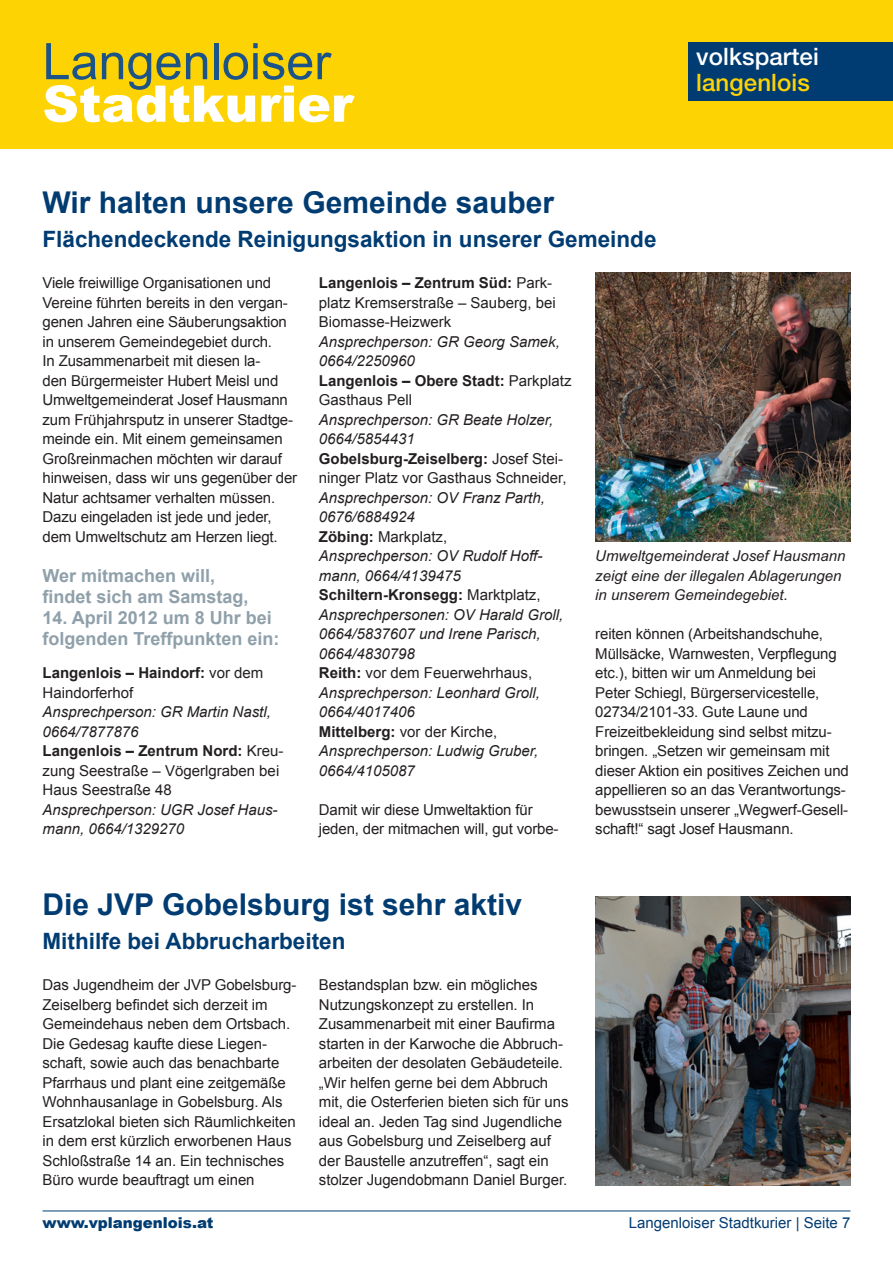
<style>
.page{position:relative;width:893px;height:1263px;background:#fff}
.page>*{position:absolute;margin:0;border:0;box-sizing:border-box;transform-origin:0 0}
.t1{font:50.4px "Arial";color:#1c5488}
.t2{font:900 50.4px "Arial";color:#fff}
.t3{font:700 30px "Arial";color:#003c72}
.t4{font:500 24px "Helvetica Neue LT Std";letter-spacing:.005em;color:#fff}
.t5{font:500 24px "Helvetica Neue LT Std";letter-spacing:.005em;color:#fed304}
.t6{font:700 22.5px "Arial";color:#003c72}
.t7{font:700 18px/21px "Arial";color:#8fa0aa}
.t8{font:15px/19.5px "Arial";letter-spacing:-.01em;color:#231f20}
.t9{font:italic 15px/19.5px "Arial";color:#231f20}
.t10{font:italic 15px/19.5px "Arial";color:#231f20}
.t11{font:700 15px/19.5px "Arial";color:#231f20}
.t12{font:15px "Arial";color:#003c72}
.t13{font:900 15px "Arial";color:#003c72}
.s1{font-weight:400}
.s2{font-style:italic}
.s3{font-weight:700}
.s4{font-weight:700;font-style:normal}
.s5{font-style:normal}
</style>
<div class="page">
<hr style="left:43px;top:1210px;width:807px;height:1px;background:#003c72">
<div style="left:0;top:0;width:893px;height:149px;background:#fed304"></div>
<div style="left:689px;top:43px;width:204px;height:58px;background:#003c72"></div>
<img style="left:595px;top:273px;width:255px;height:269px">
<img style="left:595px;top:896px;width:255px;height:289px">
<h1 class="t1" style="left:43px;top:29px;width:290px">Langenloiser</h1>
<h1 class="t2" style="left:43px;top:76px;width:312px">Stadtkurier</h1>
<h2 class="t3" style="left:43px;top:183px;width:513px">Wir halten unsere Gemeinde sauber</h2>
<h3 class="t6" style="left:43px;top:224px;width:615px">Flächendeckende Reinigungsaktion in unserer Gemeinde</h3>
<h3 class="t4" style="left:696px;top:43px;width:124px">volkspartei</h3>
<h3 class="t5" style="left:696px;top:68px;width:115px">langenlois</h3>
<p class="t8" style="left:43px;top:273px;width:256px">Viele freiwillige Organisationen und Vereine führten bereits in den vergan&shy;genen Jahren eine Säuberungsaktion in unserem Gemeindegebiet durch.<br>In Zusammenarbeit mit diesen la-<br>den Bürgermeister Hubert Meisl und Umweltgemeinderat Josef Hausmann zum Frühjahrsputz in unserer Stadtge&shy;meinde ein. Mit einem gemeinsamen Großreinmachen möchten wir darauf hinweisen, dass wir uns gegenüber der Natur achtsamer verhalten müssen.<br>Dazu eingeladen ist jede und jeder, dem Umweltschutz am Herzen liegt.</p>
<p class="t7" style="left:43px;top:566px;width:208px">Wer mitmachen will, findet sich am Samstag,</p>
<p class="t7" style="left:43px;top:608px;width:239px">14. April 2012 um 8 Uhr bei folgenden Treffpunkten ein:</p>
<p class="t11" style="left:43px;top:663px;width:222px">Langenlois – Haindorf: <span class="s1">vor dem<br>Haindorferhof</span></p>
<p class="t8" style="left:43px;top:702px;width:242px"><span class="s2">Ansprechperson: GR Martin Nastl,<br>0664/7877876<br></span><span class="s3">Langenlois – Zentrum Nord:</span> Kreu&shy;zung Seestraße – Vögerlgraben bei<br>Haus Seestraße 48</p>
<p class="t9" style="left:43px;top:800px;width:237px">Ansprechperson: UGR Josef Haus&shy;mann, 0664/1329270</p>
<p class="t8" style="left:319px;top:273px;width:238px"><span class="s3">Langenlois – Zentrum Süd:</span> Park&shy;platz Kremserstraße – Sauberg, bei<br>Biomasse-Heizwerk</p>
<p class="t9" style="left:319px;top:332px;width:254px">Ansprechperson: GR Georg Samek,<br>0664/2250960<br><span class="s4">Langenlois – Obere Stadt:</span> <span class="s5">Parkplatz<br>Gasthaus Pell</span></p>
<p class="t8" style="left:319px;top:410px;width:249px"><span class="s2">Ansprechperson: GR Beate Holzer,<br>0664/5854431<br></span><span class="s3">Gobelsburg-Zeiselberg:</span> Josef Stei&shy;ninger Platz vor Gasthaus Schneider,</p>
<p class="t9" style="left:319px;top:488px;width:246px">Ansprechperson: OV Franz Parth,<br>0676/6884924<br><span class="s4">Zöbing:</span> <span class="s5">Markplatz,<br></span>Ansprechperson: OV Rudolf Hoff&shy;mann, 0664/4139475<br><span class="s4">Schiltern-Kronsegg:</span> <span class="s5">Marktplatz,<br></span>Ansprechpersonen: OV Harald Groll,<br>0664/5837607 und Irene Parisch,<br>0664/4830798<br><span class="s4">Reith:</span> <span class="s5">vor dem Feuerwehrhaus,<br></span>Ansprechperson: Leonhard Groll,<br>0664/4017406<br><span class="s4">Mittelberg:</span> <span class="s5">vor der Kirche,<br></span>Ansprechperson: Ludwig Gruber,<br>0664/4105087</p>
<p class="t8" style="left:319px;top:800px;width:241px">Damit wir diese Umweltaktion für jeden, der mitmachen will, gut vorbe-</p>
<h2 class="t3" style="left:43px;top:885px;width:481px">Die JVP Gobelsburg ist sehr aktiv</h2>
<h3 class="t6" style="left:43px;top:926px;width:304px">Mithilfe bei Abbrucharbeiten</h3>
<p class="t8" style="left:43px;top:975px;width:256px">Das Jugendheim der JVP Gobelsburg-Zeiselberg befindet sich derzeit im Gemeindehaus neben dem Ortsbach.<br>Die Gedesag kaufte diese Liegen&shy;schaft, sowie auch das benachbarte Pfarrhaus und plant eine zeitgemäße Wohnhausanlage in Gobelsburg. Als Ersatzlokal bieten sich Räumlichkeiten in dem erst kürzlich erworbenen Haus Schloßstraße 14 an. Ein technisches Büro wurde beauftragt um einen</p>
<p class="t8" style="left:319px;top:975px;width:251px">Bestandsplan bzw. ein mögliches Nutzungskonzept zu erstellen. In Zusammenarbeit mit einer Baufirma starten in der Karwoche die Abbruch&shy;arbeiten der desolaten Gebäudeteile. „Wir helfen gerne bei dem Abbruch mit, die Osterferien bieten sich für uns ideal an. Jeden Tag sind Jugendliche aus Gobelsburg und Zeiselberg auf der Baustelle anzutreffen“, sagt ein stolzer Jugendobmann Daniel Burger.</p>
<p class="t10" style="left:595px;top:546px;width:252px">Umweltgemeinderat Josef Hausmann zeigt eine der illegalen Ablagerungen in unserem Gemeindegebiet.</p>
<p class="t8" style="left:595px;top:624px;width:255px">reiten können (Arbeitshandschuhe, Müllsäcke, Warnwesten, Verpflegung etc.), bitten wir um Anmeldung bei Peter Schiegl, Bürgerservicestelle, 02734/2101-33. Gute Laune und Freizeitbekleidung sind selbst mitzu&shy;bringen. „Setzen wir gemeinsam mit dieser Aktion ein positives Zeichen und appellieren so an das Verantwortungs&shy;bewusstsein unserer „Wegwerf-Gesell&shy;schaft!“ sagt Josef Hausmann.</p>
<p class="t13" style="left:43px;top:1215px;width:172px">www.vplangenlois.at</p>
<p class="t12" style="left:629px;top:1213px;width:223px">Langenloiser Stadtkurier | Seite 7</p>
</div>
